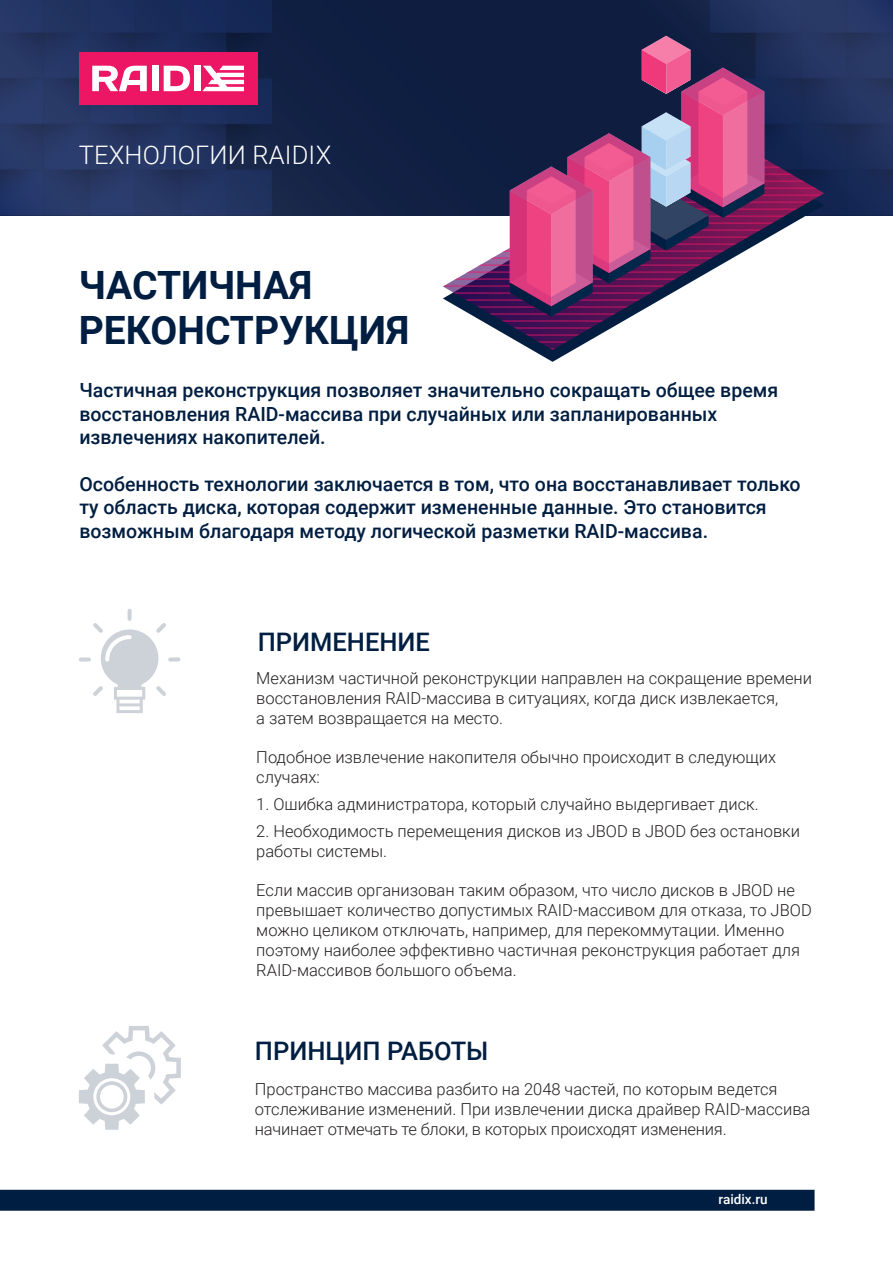
<style>
.page{position:relative;width:893px;height:1263px;background:#fff}
.page>*{position:absolute;margin:0;border:0;box-sizing:border-box;transform-origin:0 0}
.t1{font:700 39px/45px "Roboto";color:#001e41}
.t2{font:500 25.5px "Roboto";color:#001e41}
.t3{font:300 25.5px "Roboto";letter-spacing:.005em;color:#fff}
.t4{font:500 19.5px/23.4px "Roboto";color:#001e41}
.t5{font:300 16.5px/19.8px "Roboto";color:#231f20}
.t6{font:500 13.5px "Roboto";color:#fff}
</style>
<div class="page">
<img style="left:0;top:0;width:893px;height:216px">
<svg style="left:128px;top:609px;width:4px;height:12px"></svg>
<svg style="left:168px;top:657px;width:12px;height:4px"></svg>
<svg style="left:79px;top:657px;width:12px;height:4px"></svg>
<svg style="left:93px;top:623px;width:73px;height:90px"></svg>
<div style="left:0;top:1190px;width:815px;height:21px;background:#001e41"></div>
<div style="left:79px;top:52px;width:178px;height:53px;background:#ed1664"></div>
<div style="left:152px;top:66px;width:7px;height:25px;background:#fff"></div>
<svg style="left:164px;top:66px;width:26px;height:25px"></svg>
<div style="left:194px;top:66px;width:6px;height:25px;background:#fff"></div>
<svg style="left:92px;top:66px;width:55px;height:25px"></svg>
<svg style="left:202px;top:66px;width:42px;height:25px"></svg>
<svg style="left:79px;top:1026px;width:102px;height:104px"></svg>
<svg style="left:443px;top:36px;width:379px;height:314px"></svg>
<h2 class="t3" style="left:79px;top:137px;width:254px">ТЕХНОЛОГИИ RAIDIX</h2>
<h1 class="t1" style="left:79px;top:261px;width:332px">ЧАСТИЧНАЯ<br>РЕКОНСТРУКЦИЯ</h1>
<p class="t4" style="left:79px;top:378px;width:700px">Частичная реконструкция позволяет значительно сокращать общее время восстановления RAID-массива при случайных или запланированных извлечениях накопителей.</p>
<p class="t4" style="left:79px;top:472px;width:723px">Особенность технологии заключается в том, что она восстанавливает только ту область диска, которая содержит измененные данные. Это становится возможным благодаря методу логической разметки RAID-массива.</p>
<h2 class="t2" style="left:258px;top:624px;width:174px">ПРИМЕНЕНИЕ</h2>
<p class="t5" style="left:256px;top:668px;width:557px">Механизм частичной реконструкции направлен на сокращение времени восстановления RAID-массива в ситуациях, когда диск извлекается,<br>а затем возвращается на место.</p>
<p class="t5" style="left:256px;top:747px;width:521px">Подобное извлечение накопителя обычно происходит в следующих случаях:</p>
<p class="t5" style="left:256px;top:794px;width:504px">1. Ошибка администратора, который случайно выдергивает диск.</p>
<p class="t5" style="left:256px;top:821px;width:545px">2. Необходимость перемещения дисков из JBOD в JBOD без остановки работы системы.</p>
<p class="t5" style="left:256px;top:880px;width:557px">Если массив организован таким образом, что число дисков в JBOD не превышает количество допустимых RAID-массивом для отказа, то JBOD можно целиком отключать, например, для перекоммутации. Именно поэтому наиболее эффективно частичная реконструкция работает для RAID-массивов большого объема.</p>
<h2 class="t2" style="left:255px;top:1033px;width:235px">ПРИНЦИП РАБОТЫ</h2>
<p class="t5" style="left:255px;top:1079px;width:557px">Пространство массива разбито на 2048 частей, по которым ведется отслеживание изменений. При извлечении диска драйвер RAID-массива начинает отмечать те блоки, в которых происходят изменения.</p>
<p class="t6" style="left:719px;top:1190px;width:51px">raidix.ru</p>
</div>
